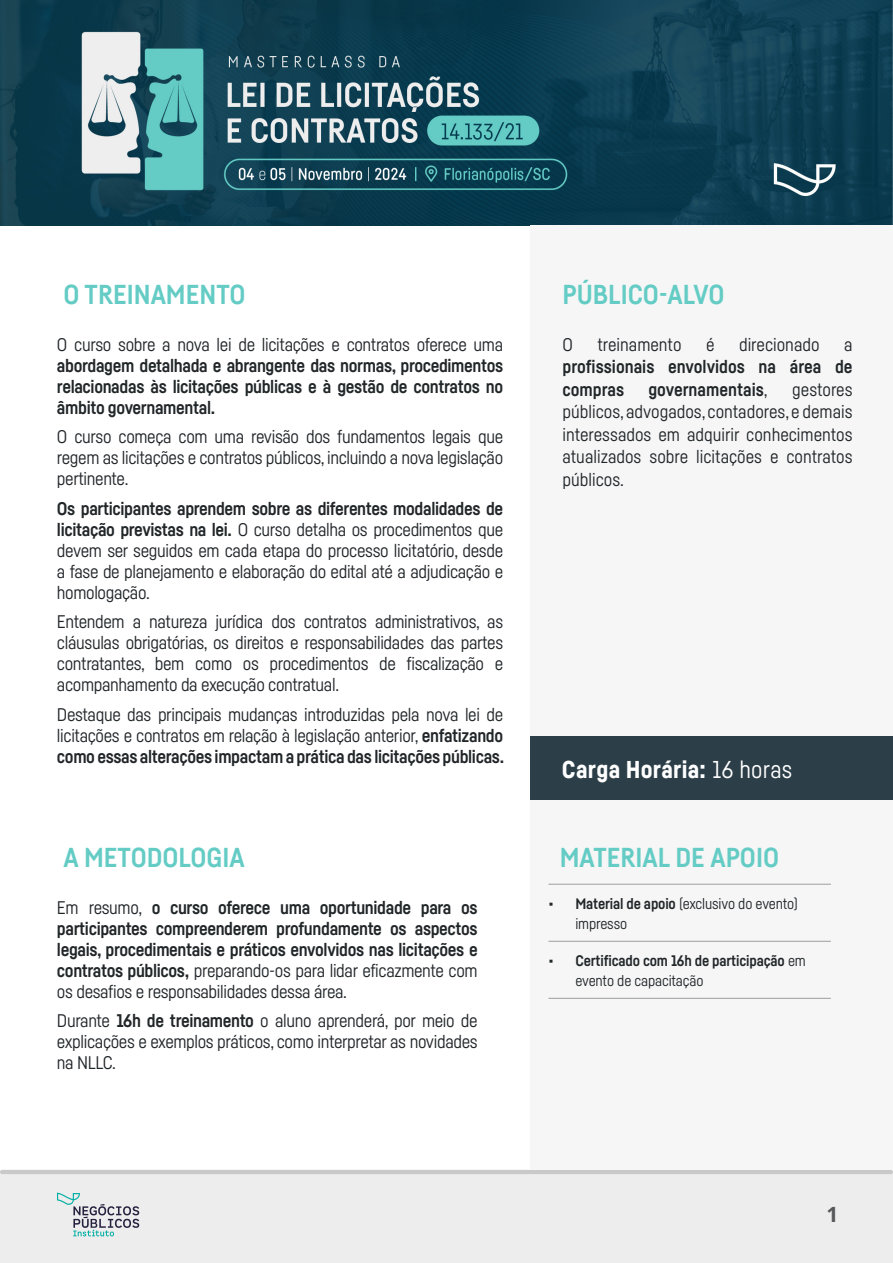
<style>
.page{position:relative;width:893px;height:1263px;background:#fff}
.page>*{position:absolute;margin:0;border:0;box-sizing:border-box;transform-origin:0 0}
.t1{font:700 27px "Fabrikat";color:#64ccc5}
.t2{font:900 24px "Fabrikat";letter-spacing:.01em;color:#fff}
.t3{font:700 21px "Open Sans";color:#57585a}
.Estilo_de_parágrafo_1{font:18px/21px "Fabrikat";letter-spacing:-.02em;color:#212629;text-align:justify}
.Estilo_de_parágrafo_1-2{font:700 18px/21px "Fabrikat";letter-spacing:-.02em;color:#212629;text-align:justify}
.Estilo_de_parágrafo_1-3{font:18px "Fabrikat";color:#212629}
.Estilo_de_parágrafo_1-4{font:700 18px "Fabrikat";color:#212629}
.t4{font:700 15px/19.5px "Fabrikat";letter-spacing:-.01em;color:#212629}
.t5{font:15px/19.5px "Fabrikat";letter-spacing:-.01em;color:#212629}
.s1{font-weight:400}
.s2{font-weight:700}
</style>
<div class="page">
<div style="left:0;top:1174px;width:893px;height:89px;background:#ededed"></div>
<hr style="left:0;top:1170px;width:893px;height:4px;background:#c9c9c9;border-radius:2px">
<svg style="left:57px;top:1193px;width:82px;height:43px"></svg>
<img style="left:0;top:0;width:893px;height:225px">
<div style="left:531px;top:225px;width:362px;height:945px;background:#f6f6f6"></div>
<div style="left:531px;top:736px;width:362px;height:64px;background:#2c3e47"></div>
<hr style="left:548px;top:884px;width:283px;height:1px;background:#9d9d9c">
<hr style="left:548px;top:941px;width:283px;height:1px;background:#9d9d9c">
<hr style="left:548px;top:998px;width:283px;height:1px;background:#9d9d9c">
<p class="t1" style="left:63px;top:277px;width:184px">O TREINAMENTO</p>
<p class="Estilo_de_parágrafo_1-2" style="left:57px;top:333px;width:448px"><span class="s1">O curso sobre a nova lei de licitações e contratos oferece uma </span>abordagem detalhada e abrangente das normas, procedimentos relacionadas às licitações públicas e à gestão de contratos no âmbito governamental.</p>
<p class="Estilo_de_parágrafo_1" style="left:57px;top:426px;width:448px">O curso começa com uma revisão dos fundamentos legais que regem as licitações e contratos públicos, incluindo a nova legislação pertinente.</p>
<p class="Estilo_de_parágrafo_1" style="left:57px;top:497px;width:448px"><span class="s2">Os participantes aprendem sobre as diferentes modalidades de licitação previstas na lei.</span> O curso detalha os procedimentos que devem ser seguidos em cada etapa do processo licitatório, desde a fase de planejamento e elaboração do edital até a adjudicação e homologação.</p>
<p class="Estilo_de_parágrafo_1" style="left:57px;top:611px;width:448px">Entendem a natureza jurídica dos contratos administrativos, as cláusulas obrigatórias, os direitos e responsabilidades das partes contratantes, bem como os procedimentos de fiscalização e acompanhamento da execução contratual.</p>
<p class="Estilo_de_parágrafo_1" style="left:57px;top:703px;width:449px">Destaque das principais mudanças introduzidas pela nova lei de licitações e contratos em relação à legislação anterior, <span class="s2">enfatizando como essas alterações impactam a prática das licitações públicas.</span></p>
<p class="t1" style="left:63px;top:840px;width:183px">A METODOLOGIA</p>
<p class="Estilo_de_parágrafo_1-2" style="left:57px;top:896px;width:422px"><span class="s1">Em resumo,</span> o curso oferece uma oportunidade para os participantes compreenderem profundamente os aspectos legais, procedimentais e práticos envolvidos nas licitações e contratos públicos, <span class="s1">preparando-os para lidar eficazmente com os desafios e responsabilidades dessa área.</span></p>
<p class="Estilo_de_parágrafo_1" style="left:57px;top:1010px;width:422px">Durante <span class="s2">16h de treinamento</span> o aluno aprenderá, por meio de explicações e exemplos práticos, como interpretar as novidades na NLLC.</p>
<p class="t1" style="left:562px;top:277px;width:163px">PÚBLICO-ALVO</p>
<p class="Estilo_de_parágrafo_1" style="left:562px;top:333px;width:12px">O</p>
<p class="Estilo_de_parágrafo_1-3" style="left:597px;top:333px;width:86px">treinamento</p>
<p class="Estilo_de_parágrafo_1" style="left:706px;top:333px;width:10px">é</p>
<p class="Estilo_de_parágrafo_1-3" style="left:739px;top:333px;width:82px">direcionado</p>
<p class="Estilo_de_parágrafo_1-2" style="left:562px;top:332px;width:292px;line-height:22.5px;text-indent:282px"><span class="s1">a </span>profissionais envolvidos na área de compras</p>
<p class="Estilo_de_parágrafo_1-4" style="left:648px;top:378px;width:121px">governamentais<span class="s1">,</span></p>
<p class="Estilo_de_parágrafo_1" style="left:562px;top:377px;width:292px;line-height:22.5px;text-indent:230px">gestores públicos, advogados, contadores, e demais interessados em adquirir conhecimentos atualizados sobre licitações e contratos públicos.</p>
<p class="t2" style="left:562px;top:754px;width:232px">Carga Horária: <span class="s1">16 horas</span></p>
<p class="t1" style="left:560px;top:840px;width:221px">MATERIAL DE APOIO</p>
<p class="t5" style="left:575px;top:893px;width:224px;text-indent:-27px"><span class="s2">• Material de apoio</span> (exclusivo do evento) impresso</p>
<p class="t4" style="left:575px;top:951px;width:232px;text-indent:-27px">• Certificado com 16h de participação <span class="s1">em evento de capacitação</span></p>
<p class="t3" style="left:826px;top:1200px;width:14px">1</p>
</div>
